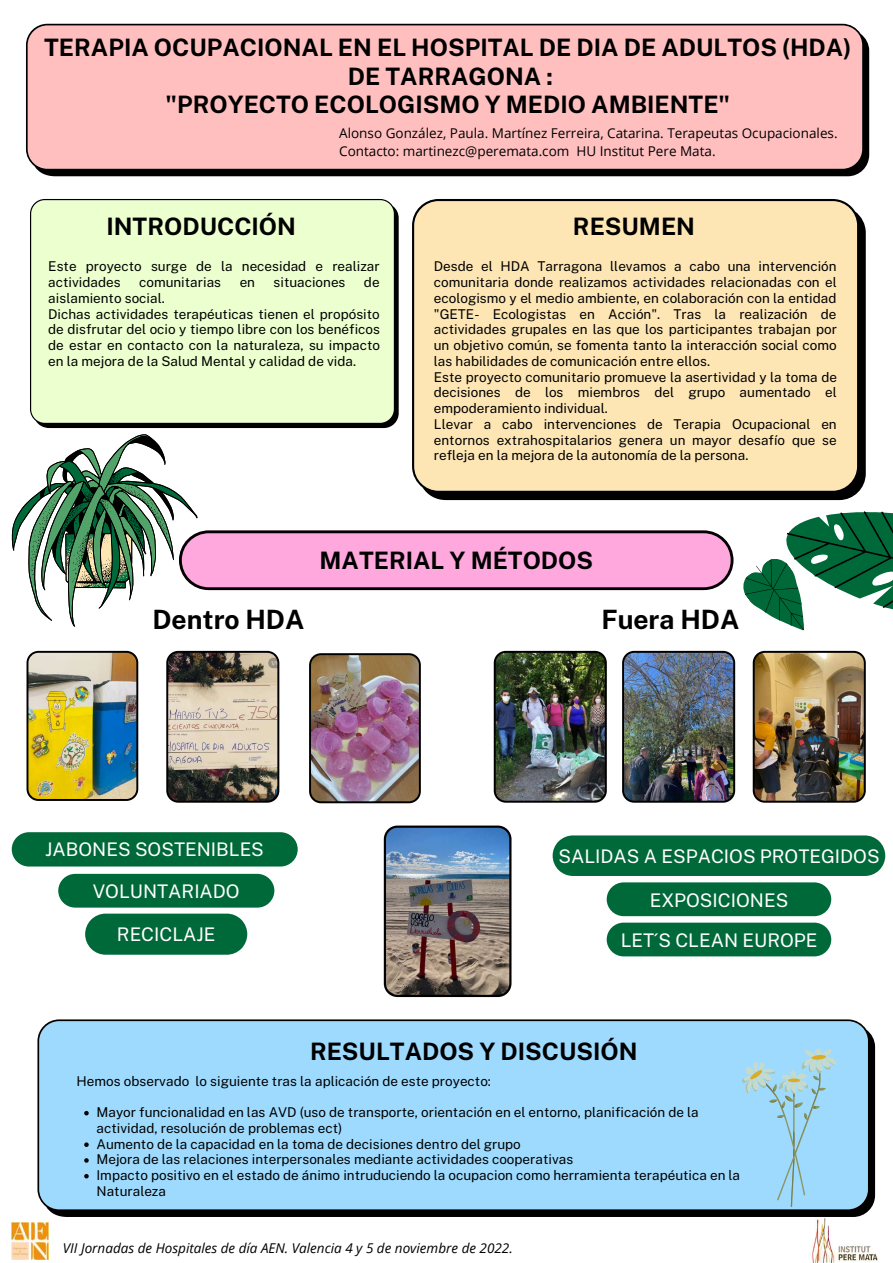
<style>
.page{position:relative;width:893px;height:1263px;background:#fff}
.page>*{position:absolute;margin:0;border:0;box-sizing:border-box;transform-origin:0 0}
.t1{font:700 26.62px "Public Sans";color:#000001}
.t2{font:700 24px/28.7px "Public Sans";color:#000001;text-align:center}
.t3{font:18.75px/40.2px "Public Sans";color:#fff;text-align:center}
.t4{font:13.5px/15.8px "Public Sans";color:#000001}
.t5{font:13.5px/18.6px "Open Sans";color:#000001}
.t6{font:italic 13.5px "Open Sans";color:#000001}
</style>
<div class="page">
<div style="left:412px;top:199px;width:453px;height:235px;background:#fde6b4"></div>
<div style="left:30px;top:199px;width:369px;height:229px;background:#ecffce"></div>
<svg style="left:37px;top:1019px;width:838px;height:198px;background:#94cded"></svg>
<svg style="left:26px;top:24px;width:843px;height:152px;background:#eeb2b3"></svg>
<img style="left:384px;top:825px;width:127px;height:172px">
<img style="left:12px;top:434px;width:881px;height:369px">
<svg style="left:85px;top:914px;width:162px;height:41px;background:#0f7144"></svg>
<div style="left:552px;top:835px;width:333px;height:41px;background:#006939"></div>
<div style="left:58px;top:874px;width:216px;height:33px;background:#006939;border-radius:17px"></div>
<div style="left:12px;top:832px;width:286px;height:34px;background:#006939;border-radius:17px"></div>
<div style="left:606px;top:882px;width:225px;height:34px;background:#006939;border-radius:17px"></div>
<div style="left:606px;top:923px;width:225px;height:33px;background:#006939;border-radius:17px"></div>
<svg style="left:741px;top:1047px;width:96px;height:160px;background:#9fd6ef"></svg>
<img style="left:12px;top:1223px;width:36px;height:36px">
<svg style="left:84px;top:1111px;width:5px;height:4px"></svg>
<svg style="left:84px;top:1142px;width:5px;height:5px"></svg>
<svg style="left:84px;top:1158px;width:5px;height:5px"></svg>
<svg style="left:84px;top:1174px;width:5px;height:4px"></svg>
<img style="left:811px;top:1217px;width:67px;height:46px">
<h2 class="t2" style="left:44px;top:33px;width:809px">TERAPIA OCUPACIONAL EN EL HOSPITAL DE DIA DE ADULTOS (HDA)<br>DE TARRAGONA :<br>"PROYECTO ECOLOGISMO Y MEDIO AMBIENTE"</h2>
<p class="t5" style="left:339px;top:123px;width:500px">Alonso González, Paula. Martínez Ferreira, Catarina. Terapeutas Ocupacionales.<br>Contacto: martinezc@peremata.com HU Institut Pere Mata.</p>
<h2 class="t2" style="left:106px;top:212px;width:191px">INTRODUCCIÓN</h2>
<h2 class="t2" style="left:573px;top:212px;width:123px">RESUMEN</h2>
<p class="t4" style="left:48px;top:258px;width:333px">Este proyecto surge de la necesidad e realizar actividades</p>
<p class="t4" style="left:139px;top:274px;width:83px">comunitarias</p>
<p class="t4" style="left:240px;top:274px;width:17px">en</p>
<p class="t4" style="left:273px;top:274px;width:73px">situaciones</p>
<p class="t4" style="left:364px;top:274px;width:17px">de</p>
<p class="t4" style="left:48px;top:290px;width:333px">aislamiento social.<br>Dichas actividades terapéuticas tienen el propósito de disfrutar del ocio y tiempo libre con los benéficos de estar en contacto con la naturaleza, su impacto en la mejora de la Salud Mental y calidad de vida.</p>
<p class="t4" style="left:434px;top:258px;width:404px">Desde el HDA Tarragona llevamos a cabo una intervención comunitaria donde realizamos actividades relacionadas con el ecologismo y el medio ambiente, en colaboración con la entidad "GETE- Ecologistas en Acción". Tras la realización de actividades grupales en las que los participantes trabajan por un objetivo común, se fomenta tanto la interacción social como las habilidades de comunicación entre ellos.<br>Este proyecto comunitario promueve la asertividad y la toma de decisiones de los miembros del grupo aumentado el empoderamiento individual.<br>Llevar a cabo intervenciones de Terapia Ocupacional en entornos extrahospitalarios genera un mayor desafío que se refleja en la mejora de la autonomía de la persona.</p>
<h1 class="t1" style="left:152px;top:604px;width:153px">Dentro HDA</h1>
<h2 class="t2" style="left:319px;top:546px;width:275px">MATERIAL Y MÉTODOS</h2>
<h1 class="t1" style="left:601px;top:604px;width:139px">Fuera HDA</h1>
<h3 class="t3" style="left:45px;top:829px;width:220px">JABONES SOSTENIBLES</h3>
<h3 class="t3" style="left:93px;top:871px;width:148px">VOLUNTARIADO</h3>
<h3 class="t3" style="left:117px;top:914px;width:100px">RECICLAJE</h3>
<h3 class="t3" style="left:558px;top:836px;width:323px">SALIDAS A ESPACIOS PROTEGIDOS</h3>
<h3 class="t3" style="left:620px;top:880px;width:198px">EXPOSICIONES<br>LET´S CLEAN EUROPE</h3>
<h2 class="t2" style="left:310px;top:1037px;width:329px">RESULTADOS Y DISCUSIÓN</h2>
<p class="t4" style="left:77px;top:1073px;width:416px">Hemos observado lo siguiente tras la aplicación de este proyecto:</p>
<p class="t4" style="left:96px;top:1104px;width:645px">Mayor funcionalidad en las AVD (uso de transporte, orientación en el entorno, planificación de la actividad, resolución de problemas ect)<br>Aumento de la capacidad en la toma de decisiones dentro del grupo<br>Mejora de las relaciones interpersonales mediante actividades cooperativas<br>Impacto positivo en el estado de ánimo intruduciendo la ocupacion como herramienta terapéutica en la Naturaleza</p>
<p class="t6" style="left:63px;top:1238px;width:451px">VII Jornadas de Hospitales de día AEN. Valencia 4 y 5 de noviembre de 2022.</p>
</div>
